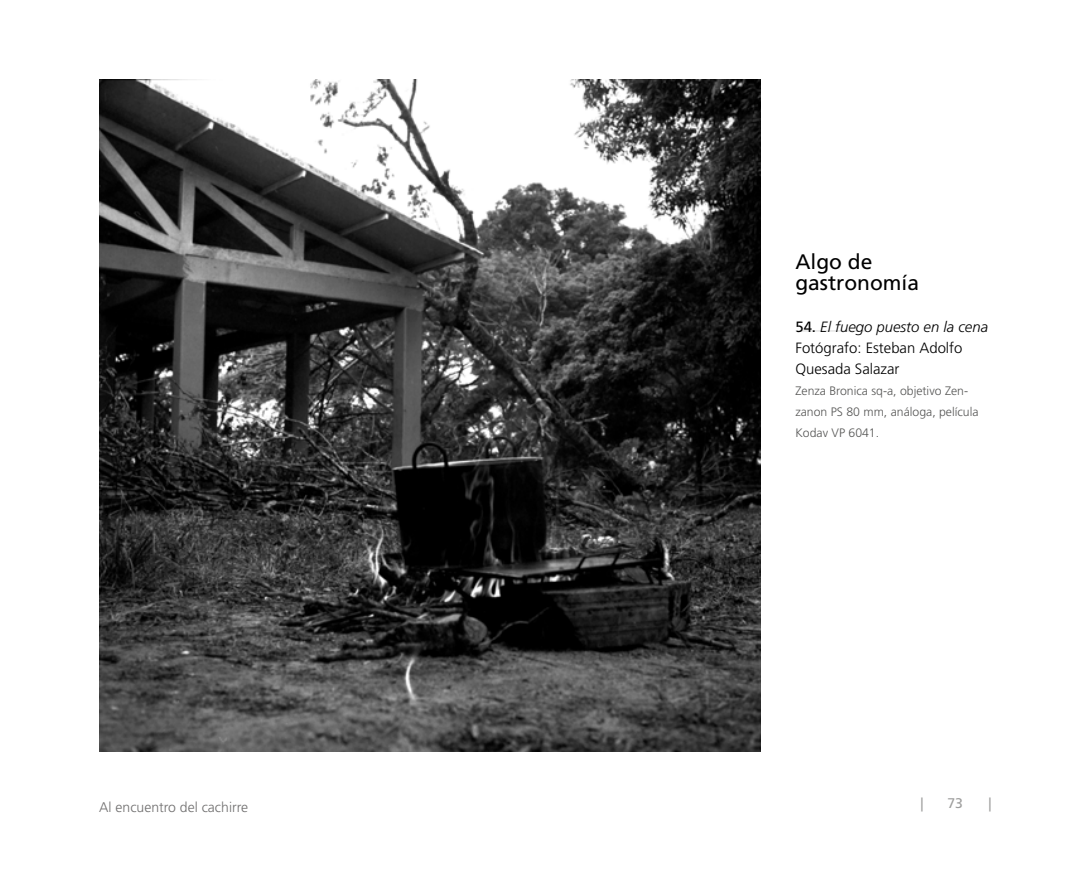
<style>
.page{position:relative;width:1092px;height:893px;background:#fff}
.page>*{position:absolute;margin:0;border:0;box-sizing:border-box;transform-origin:0 0}
.t1{font:21px/21px "Frutiger LT Std";color:#000}
.t2{font:300 14.88px/21px "Frutiger LT Std";color:#000}
.t3{font:300 14px "Frutiger LT Std";color:#706f6f}
.t4{font:14px "Frutiger LT Std";color:#9d9d9c}
.t5{font:300 12.25px/21px "Frutiger LT Std";color:#575756}
.s1{font-weight:400}
.s2{font-style:italic}
</style>
<div class="page">
<hr style="left:795px;top:330px;width:69px;height:1px;background:#dadada">
<img style="left:99px;top:79px;width:661px;height:672px">
<h1 class="t1" style="left:795px;top:251px;width:125px">Algo de gastronomía</h1>
<p class="t2" style="left:795px;top:316px;width:194px"><span class="s1">54.</span> <span class="s2">El fuego puesto en la cena<br></span>Fotógrafo: Esteban Adolfo<br>Quesada Salazar</p>
<p class="t5" style="left:795px;top:380px;width:185px">Zenza Bronica sq-a, objetivo Zen&shy;zanon PS 80 mm, análoga, película<br>Kodav VP 6041.</p>
<p class="t3" style="left:99px;top:799px;width:150px">Al encuentro del cachirre</p>
<p class="t4" style="left:920px;top:795px;width:5px">|</p>
<p class="t4" style="left:947px;top:795px;width:17px">73</p>
<p class="t4" style="left:988px;top:795px;width:5px">|</p>
</div>
